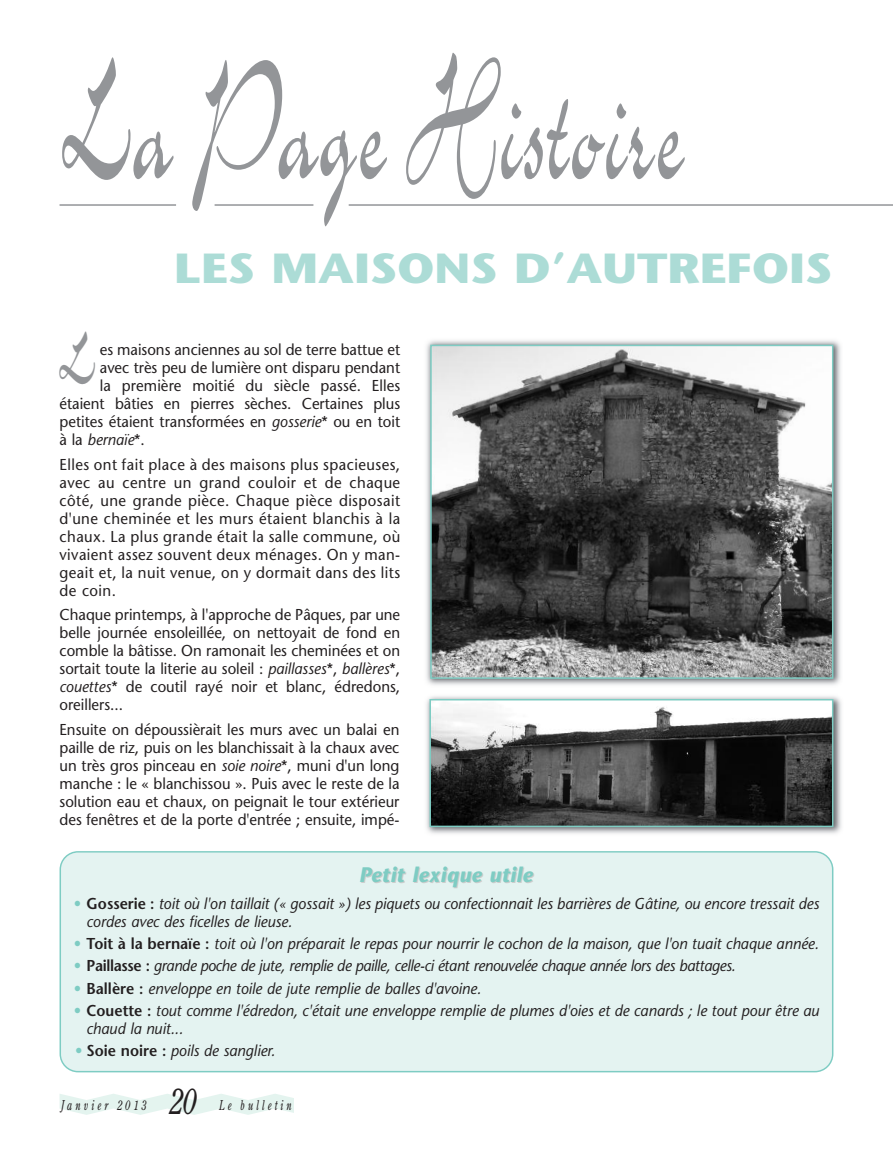
<style>
.page{position:relative;width:893px;height:1149px;background:#fff}
.page>*{position:absolute;margin:0;border:0;box-sizing:border-box;transform-origin:0 0}
.t1{font:195px "Charme";color:#939598;scale:.45 1}
.t2{font:84px "Charme";color:#939598;scale:.55 1}
.t3{font:700 42px "Stone Sans";color:#acdcd6;scale:1.15 1}
.t4{font:italic 36px "Century Old Style";color:#231f20;scale:.7 1}
.t5{font:italic 700 21px "Stone Sans";letter-spacing:.015em;color:#7eccc3;scale:.95 1}
.t6{font:15.75px/18px "Stone Sans";color:#231f20;text-align:justify;scale:.95 1}
.t7{font:italic 15.75px/18px "Stone Sans";color:#231f20;scale:.95 1}
.t8{font:italic 15.75px "Stone Sans";letter-spacing:-.025em;color:#231f20;scale:.95 1}
.t9{font:italic 13.5px "Century Old Style";letter-spacing:.325em;color:#231f20;scale:.7 1}
.s1{font-style:italic}
.s2{font-style:normal}
.s3{font-style:normal;color:#7eccc3}
.s4{font-weight:600;font-style:normal}
</style>
<div class="page">
<svg style="left:60px;top:1094px;width:233px;height:20px"></svg>
<div style="left:60px;top:851px;width:773px;height:220px;background:#e4f3f1"></div>
<img style="left:426px;top:340px;width:416px;height:494px">
<img style="left:432px;top:701px;width:398px;height:122px">
<div style="left:429px;top:698px;width:404px;height:128px;border:2px solid #7eccc3"></div>
<hr style="left:349px;top:204px;width:544px;height:2px;background:#939598">
<img style="left:426px;top:691px;width:416px;height:1px">
<img style="left:433px;top:347px;width:397px;height:328px">
<div style="left:430px;top:344px;width:403px;height:334px;border:2px solid #7eccc3"></div>
<hr style="left:215px;top:204px;width:98px;height:2px;background:#939598">
<hr style="left:60px;top:204px;width:116px;height:2px;background:#939598">
<h1 class="t1" style="left:62px;top:58px;width:1387px">La Page Histoire</h1>
<h3 class="t3" style="left:174px;top:252px;width:574px">LES MAISONS D’AUTREFOIS</h3>
<h2 class="t2" style="left:60px;top:332px;width:68px">L</h2>
<p class="t6" style="left:100px;top:342px;width:318px">es maisons anciennes au sol de terre battue et</p>
<p class="t6" style="left:100px;top:360px;width:318px">avec très peu de lumière ont disparu pendant</p>
<p class="t6" style="left:100px;top:378px;width:318px">la première moitié du siècle passé. Elles</p>
<p class="t6" style="left:60px;top:396px;width:360px">étaient bâties en pierres sèches. Certaines plus</p>
<p class="t6" style="left:60px;top:414px;width:360px">petites étaient transformées en <span class="s1">gosserie</span>* ou en toit</p>
<p class="t7" style="left:60px;top:432px;width:91px"><span class="s2">à la</span> bernaïe<span class="s2">*.</span></p>
<p class="t6" style="left:60px;top:457px;width:360px">Elles ont fait place à des maisons plus spacieuses, avec au centre un grand couloir et de chaque côté, une grande pièce. Chaque pièce disposait d'une cheminée et les murs étaient blanchis à la chaux. La plus grande était la salle commune, où vivaient assez souvent deux ménages. On y man&shy;geait et, la nuit venue, on y dormait dans des lits de coin.</p>
<p class="t6" style="left:60px;top:607px;width:360px">Chaque printemps, à l'approche de Pâques, par une belle journée ensoleillée, on nettoyait de fond en comble la bâtisse. On ramonait les cheminées et on sortait toute la literie au soleil : <span class="s1">paillasses</span>*, <span class="s1">ballères</span>*, <span class="s1">couettes</span>* de coutil rayé noir et blanc, édredons, oreillers...</p>
<p class="t6" style="left:60px;top:721px;width:359px">Ensuite on dépoussièrait les murs avec un balai en paille de riz, puis on les blanchissait à la chaux avec un très gros pinceau en <span class="s1">soie noire</span>*, muni d'un long manche : le « blanchissou ». Puis avec le reste de la solution eau et chaux, on peignait le tour extérieur des fenêtres et de la porte d'entrée ; ensuite, impé-</p>
<h3 class="t5" style="left:359px;top:866px;width:184px">Petit lexique utile</h3>
<p class="t7" style="left:87px;top:895px;width:773px;text-indent:-13px"><span class="s3">•</span> <span class="s4">Gosserie :</span> toit où l'on taillait (« gossait ») les piquets ou confectionnait les barrières de Gâtine, ou encore tressait des cordes avec des ficelles de lieuse.</p>
<p class="t7" style="left:74px;top:936px;width:786px"><span class="s3">•</span> <span class="s4">Toit à la bernaïe :</span> toit où l'on préparait le repas pour nourrir le cochon de la maison, que l'on tuait chaque année.</p>
<p class="t8" style="left:74px;top:959px;width:698px"><span class="s3">•</span> <span class="s4">Paillasse :</span> grande poche de jute, remplie de paille, celle-ci étant renouvelée chaque année lors des battages.</p>
<p class="t7" style="left:74px;top:980px;width:430px"><span class="s3">•</span> <span class="s4">Ballère :</span> enveloppe en toile de jute remplie de balles d'avoine.</p>
<p class="t7" style="left:87px;top:1002px;width:773px;text-indent:-13px"><span class="s3">•</span> <span class="s4">Couette :</span> tout comme l'édredon, c'était une enveloppe remplie de plumes d'oies et de canards ; le tout pour être au chaud la nuit...</p>
<p class="t7" style="left:75px;top:1043px;width:212px"><span class="s3">•</span> <span class="s4">Soie noire :</span> poils de sanglier.</p>
<p class="t9" style="left:61px;top:1096px;width:124px">Janvier 2013</p>
<h3 class="t4" style="left:169px;top:1080px;width:40px">20</h3>
<p class="t9" style="left:219px;top:1096px;width:105px">Le bulletin</p>
</div>
